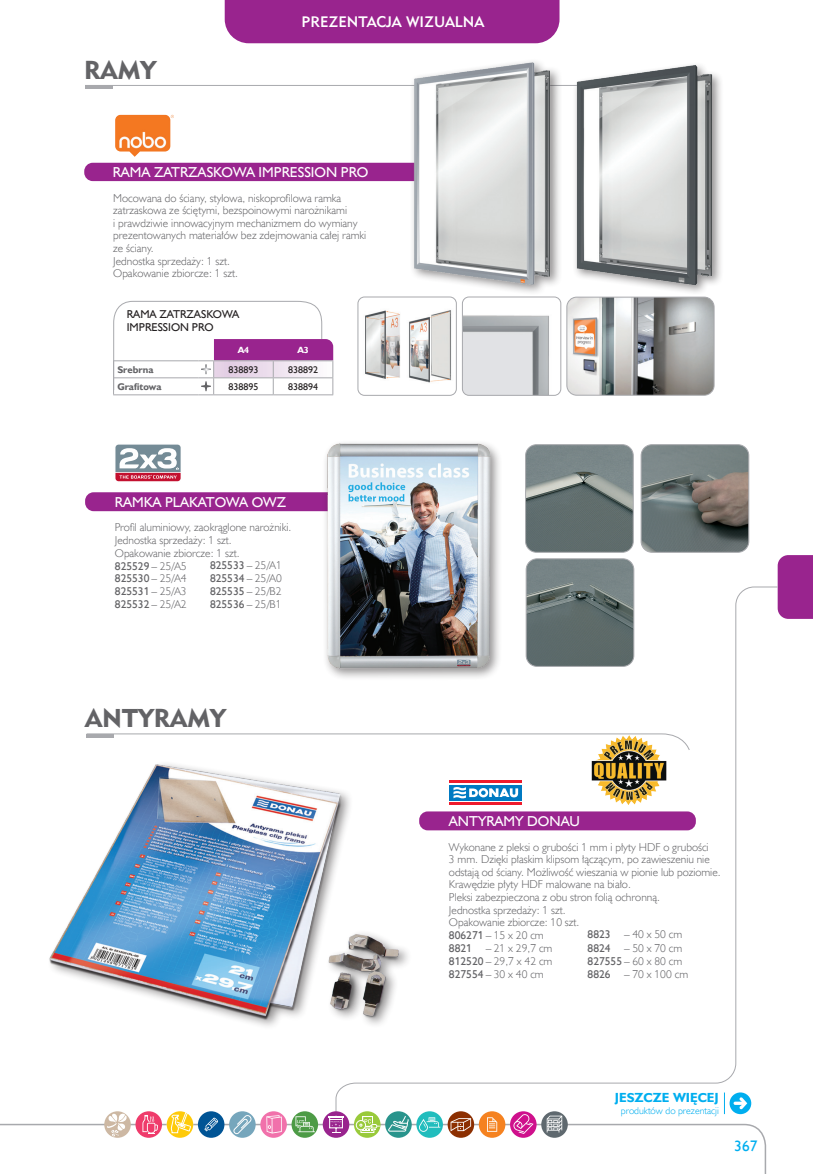
<style>
.page{position:relative;width:813px;height:1174px;background:#fff}
.page>*{position:absolute;margin:0;border:0;box-sizing:border-box;transform-origin:0 0}
.SPIS_TRŚCI_OK{font:25.65px "Geometric 415 Blk EU";color:#636366}
.t1{font:15.3px "Humanst 521 EU";color:#00aeef}
.t2{font:15.15px "Geometric 415 Md EU";color:#fff}
.opis_produktów{font:14.4px "Humanst 521 EU";color:#fff}
.Nazwa_modułu_A{font:14.4px "Humanst 521 EU";color:#fff}
.t3{font:700 13.2px "Humanst 521 EU";color:#00aeef}
.opis_produktów-2{font:11.4px/12.6px "Humanst 521 Lt EU";color:#636366}
.opis_produktów-3{font:11.4px "Humanst 521 EU";color:#636366}
.tabela_-_tytul_-_podpis{font:11.4px/13.6px "Humanst 521 EU";color:#231f20}
.tabela-kod_katalogowy{font:9.9px "Humanst 521 EU";color:#231f20}
.t4{font:9.9px "Humanst 521 Lt EU";color:#00aeef}
.tabela_-_opisy_lewa{font:700 9.9px "Humanst 521 EU";color:#636366}
.tabela_-_tytul_-_nazwa_prod{font:700 9px "Humanst 521 EU";color:#fff}
.s1{font-family:"Humanst 521 Lt EU"}
.s2{font-family:"Humanst 521 EU"}
</style>
<div class="page">
<div style="left:224px;top:0;width:335px;height:43px;background:#99248e"></div>
<svg style="left:85px;top:85px;width:487px;height:1px"></svg>
<hr style="left:85px;top:86px;width:28px;height:3px;background:#a8a9ad">
<svg style="left:0;top:1123px;width:766px;height:51px"></svg>
<div style="left:777px;top:555px;width:35px;height:64px;background:#99248e"></div>
<svg style="left:335px;top:586px;width:443px;height:529px"></svg>
<div style="left:416px;top:1111px;width:26px;height:26px;background:#21bdbd;border-radius:50%"></div>
<svg style="left:419px;top:1117px;width:21px;height:14px"></svg>
<div style="left:510px;top:1111px;width:26px;height:26px;background:#cf108c;border-radius:50%"></div>
<svg style="left:513px;top:1114px;width:20px;height:20px"></svg>
<div style="left:478px;top:1111px;width:27px;height:26px;background:#f58220;border-radius:50%"></div>
<svg style="left:487px;top:1117px;width:10px;height:14px"></svg>
<svg style="left:447px;top:1111px;width:27px;height:26px"></svg>
<svg style="left:450px;top:1118px;width:21px;height:13px"></svg>
<div style="left:354px;top:1111px;width:26px;height:26px;background:#99ca3b;border-radius:50%"></div>
<div style="left:355px;top:1120px;width:11px;height:10px;border:1px solid #fff;border-radius:50%"></div>
<svg style="left:359px;top:1115px;width:21px;height:18px"></svg>
<div style="left:322px;top:1111px;width:27px;height:26px;background:#99248e;border-radius:50%"></div>
<svg style="left:328px;top:1115px;width:15px;height:18px"></svg>
<svg style="left:291px;top:1111px;width:27px;height:26px"></svg>
<svg style="left:295px;top:1116px;width:20px;height:16px"></svg>
<svg style="left:260px;top:1111px;width:27px;height:26px"></svg>
<svg style="left:266px;top:1115px;width:15px;height:18px"></svg>
<div style="left:229px;top:1111px;width:26px;height:26px;background:#76a6bc;border-radius:50%"></div>
<svg style="left:233px;top:1114px;width:19px;height:20px"></svg>
<div style="left:198px;top:1111px;width:26px;height:26px;background:#005495;border-radius:50%"></div>
<svg style="left:204px;top:1117px;width:14px;height:14px"></svg>
<svg style="left:385px;top:1111px;width:26px;height:26px"></svg>
<svg style="left:388px;top:1115px;width:20px;height:16px"></svg>
<div style="left:541px;top:1111px;width:26px;height:26px;background:#5f696f;border-radius:50%"></div>
<svg style="left:546px;top:1115px;width:16px;height:17px"></svg>
<svg style="left:167px;top:1111px;width:28px;height:33px"></svg>
<div style="left:135px;top:1111px;width:27px;height:26px;background:#ef3b6b;border-radius:50%"></div>
<svg style="left:142px;top:1115px;width:16px;height:18px"></svg>
<svg style="left:104px;top:1111px;width:27px;height:26px"></svg>
<svg style="left:107px;top:1113px;width:19px;height:23px"></svg>
<svg style="left:729px;top:1092px;width:21px;height:22px"></svg>
<svg style="left:733px;top:1097px;width:13px;height:12px"></svg>
<svg style="left:723px;top:1092px;width:1px;height:22px"></svg>
<div style="left:572px;top:61px;width:151px;height:235px;background:#231f20;opacity:.5"></div>
<img style="left:574px;top:63px;width:140px;height:225px">
<img style="left:462px;top:297px;width:98px;height:97px">
<div style="left:462px;top:297px;width:99px;height:99px;border:1px solid #a8a9ad;border-radius:7px"></div>
<img style="left:566px;top:297px;width:147px;height:98px">
<div style="left:566px;top:297px;width:148px;height:98px;border:1px solid #a8a9ad;border-radius:10px"></div>
<img style="left:359px;top:297px;width:97px;height:97px">
<div style="left:357px;top:297px;width:99px;height:99px;border:1px solid #a8a9ad;border-radius:7px"></div>
<svg style="left:113px;top:300px;width:220px;height:95px"></svg>
<div style="left:84px;top:163px;width:396px;height:18px;background:#99248e;border-radius:9px"></div>
<img style="left:115px;top:115px;width:59px;height:42px">
<div style="left:409px;top:58px;width:153px;height:238px;background:#231f20;opacity:.5"></div>
<img style="left:411px;top:59px;width:141px;height:228px">
<svg style="left:115px;top:444px;width:66px;height:38px"></svg>
<svg style="left:115px;top:444px;width:65px;height:37px"></svg>
<div style="left:85px;top:492px;width:255px;height:19px;background:#99248e;border-radius:9px"></div>
<div style="left:322px;top:439px;width:180px;height:242px;background:#231f20;opacity:.5"></div>
<img style="left:323px;top:439px;width:174px;height:236px">
<img style="left:525px;top:446px;width:108px;height:106px">
<div style="left:525px;top:444px;width:108px;height:108px;border:1px solid #a8a9ad;border-radius:11px"></div>
<img style="left:526px;top:560px;width:107px;height:106px">
<div style="left:525px;top:558px;width:109px;height:109px;border:1px solid #a8a9ad;border-radius:11px"></div>
<img style="left:642px;top:445px;width:106px;height:107px">
<div style="left:640px;top:444px;width:108px;height:108px;border:1px solid #a8a9ad;border-radius:11px"></div>
<hr style="left:449px;top:802px;width:73px;height:3px;background:#ee1b2c">
<hr style="left:449px;top:780px;width:73px;height:3px;background:#ee1b2c">
<div style="left:449px;top:784px;width:73px;height:16px;background:#007ac2"></div>
<svg style="left:453px;top:787px;width:65px;height:11px"></svg>
<div style="left:419px;top:811px;width:276px;height:19px;background:#99248e;border-radius:9px"></div>
<div style="left:47px;top:760px;width:365px;height:271px;background:#fff"></div>
<img style="left:49px;top:751px;width:358px;height:274px">
<img style="left:590px;top:750px;width:76px;height:54px">
<svg style="left:86px;top:733px;width:603px;height:17px"></svg>
<hr style="left:87px;top:734px;width:27px;height:3px;background:#a8a9ad">
<p class="SPIS_TRŚCI_OK" style="left:84px;top:54px;width:74px">RAMY</p>
<h3 class="t2" style="left:301px;top:12px;width:184px">PREZENTACJA WIZUALNA</h3>
<p class="Nazwa_modułu_A" style="left:113px;top:163px;width:257px">RAMA ZATRZASKOWA IMPRESSION PRO</p>
<p class="opis_produktów-2" style="left:113px;top:191px;width:254px">Mocowana do ściany, stylowa, niskoprofilowa ramka zatrzaskowa ze ściętymi, bezspoinowymi narożnikami<br>i prawdziwie innowacyjnym mechanizmem do wymiany prezentowanych materiałów bez zdejmowania całej ramki ze ściany.</p>
<p class="opis_produktów-2" style="left:113px;top:254px;width:118px">Jednostka sprzedaży: 1 szt.</p>
<p class="opis_produktów-2" style="left:113px;top:267px;width:126px">Opakowanie zbiorcze: 1 szt.</p>
<p class="tabela_-_tytul_-_podpis" style="left:127px;top:307px;width:114px">RAMA ZATRZASKOWA<br>IMPRESSION PRO</p>
<p class="tabela_-_tytul_-_nazwa_prod" style="left:238px;top:344px;width:13px">A4</p>
<p class="tabela_-_tytul_-_nazwa_prod" style="left:297px;top:344px;width:13px">A3</p>
<p class="tabela_-_opisy_lewa" style="left:117px;top:363px;width:38px">Srebrna</p>
<p class="tabela-kod_katalogowy" style="left:228px;top:363px;width:31px">838893</p>
<p class="tabela-kod_katalogowy" style="left:288px;top:363px;width:31px">838892</p>
<p class="tabela_-_opisy_lewa" style="left:117px;top:380px;width:46px">Grafitowa</p>
<p class="tabela-kod_katalogowy" style="left:228px;top:380px;width:31px">838895</p>
<p class="tabela-kod_katalogowy" style="left:288px;top:380px;width:31px">838894</p>
<p class="opis_produktów" style="left:115px;top:493px;width:172px">RAMKA PLAKATOWA OWZ</p>
<p class="opis_produktów-2" style="left:115px;top:521px;width:178px">Profil aluminiowy, zaokrąglone narożniki.</p>
<p class="opis_produktów-2" style="left:115px;top:533px;width:118px">Jednostka sprzedaży: 1 szt.</p>
<p class="opis_produktów-2" style="left:115px;top:546px;width:126px">Opakowanie zbiorcze: 1 szt.</p>
<p class="opis_produktów-3" style="left:115px;top:558px;width:73px">825529 <span class="s1">– 25/A5</span></p>
<p class="opis_produktów-3" style="left:210px;top:558px;width:73px">825533 <span class="s1">– 25/A1</span></p>
<p class="opis_produktów-3" style="left:115px;top:571px;width:73px">825530 <span class="s1">– 25/A4</span></p>
<p class="opis_produktów-3" style="left:210px;top:571px;width:73px">825534 <span class="s1">– 25/A0</span></p>
<p class="opis_produktów-3" style="left:115px;top:584px;width:73px">825531 <span class="s1">– 25/A3</span></p>
<p class="opis_produktów-3" style="left:210px;top:584px;width:73px">825535 <span class="s1">– 25/B2</span></p>
<p class="opis_produktów-3" style="left:115px;top:597px;width:73px">825532 <span class="s1">– 25/A2</span></p>
<p class="opis_produktów-3" style="left:210px;top:597px;width:73px">825536 <span class="s1">– 25/B1</span></p>
<p class="SPIS_TRŚCI_OK" style="left:85px;top:702px;width:142px">ANTYRAMY</p>
<p class="opis_produktów" style="left:449px;top:812px;width:132px">ANTYRAMY DONAU</p>
<p class="opis_produktów-2" style="left:449px;top:840px;width:273px">Wykonane z pleksi o grubości 1 mm i płyty HDF o grubości<br>3 mm. Dzięki płaskim klipsom łączącym, po zawieszeniu nie odstają od ściany. Możliwość wieszania w pionie lub poziomie.<br>Krawędzie płyty HDF malowane na biało.<br>Pleksi zabezpieczona z obu stron folią ochronną.</p>
<p class="opis_produktów-2" style="left:449px;top:903px;width:118px">Jednostka sprzedaży: 1 szt.</p>
<p class="opis_produktów-2" style="left:449px;top:915px;width:132px">Opakowanie zbiorcze: 10 szt.</p>
<p class="opis_produktów-2" style="left:449px;top:928px;width:96px"><span class="s2">806271</span> – 15 x 20 cm</p>
<p class="opis_produktów-3" style="left:587px;top:927px;width:25px">8823</p>
<p class="opis_produktów-2" style="left:624px;top:928px;width:59px">– 40 x 50 cm</p>
<p class="opis_produktów-3" style="left:449px;top:941px;width:25px">8821</p>
<p class="opis_produktów-2" style="left:485px;top:941px;width:68px">– 21 x 29,7 cm</p>
<p class="opis_produktów-3" style="left:587px;top:941px;width:25px">8824</p>
<p class="opis_produktów-2" style="left:624px;top:941px;width:59px">– 50 x 70 cm</p>
<p class="opis_produktów-2" style="left:449px;top:954px;width:105px"><span class="s2">812520</span> – 29,7 x 42 cm</p>
<p class="opis_produktów-2" style="left:587px;top:954px;width:96px"><span class="s2">827555</span> – 60 x 80 cm</p>
<p class="opis_produktów-2" style="left:449px;top:967px;width:96px"><span class="s2">827554</span> – 30 x 40 cm</p>
<p class="opis_produktów-3" style="left:587px;top:967px;width:25px">8826</p>
<p class="opis_produktów-2" style="left:624px;top:967px;width:65px">– 70 x 100 cm</p>
<p class="t3" style="left:614px;top:1089px;width:105px">JESZCZE WIĘCEJ</p>
<p class="t4" style="left:620px;top:1104px;width:99px">produktów do prezentacji</p>
<h2 class="t1" style="left:734px;top:1136px;width:25px">367</h2>
</div>
